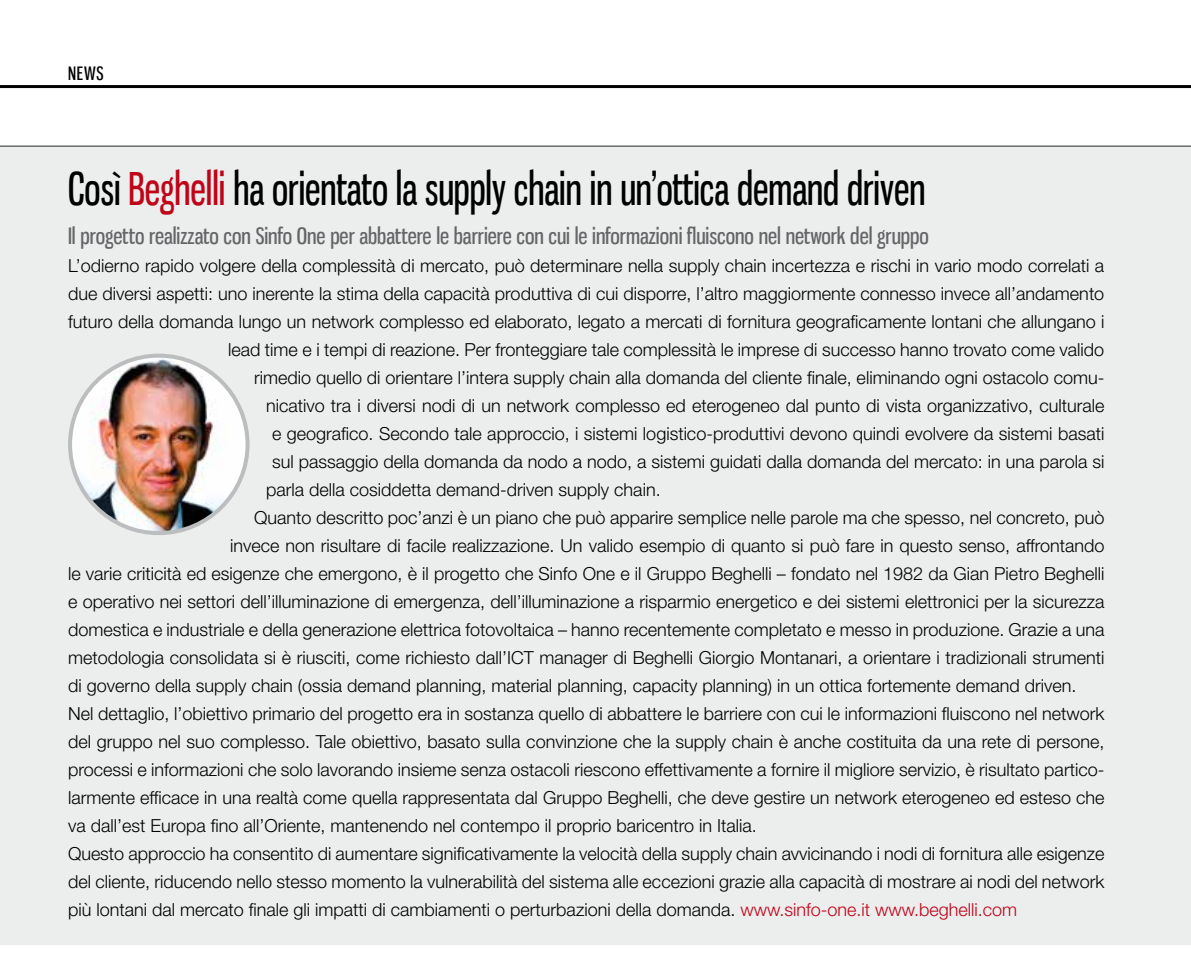
<style>
.page{position:relative;width:1191px;height:955px;background:#fff}
.page>*{position:absolute;margin:0;border:0;box-sizing:border-box;transform-origin:0 0}
.t1{font:44px "Gnuolane Free";color:#000;scale:.85 1}
.t2{font:22px "Gnuolane Free";color:#646567}
.t3{font:300 18px "Helvetica Neue LT Std";color:#000}
.t4{font:18px "Gnuolane Free";color:#000}
.s1{color:#c00418}
</style>
<div class="page">
<hr style="left:0;top:85px;width:1191px;height:3px;background:#000">
<hr style="left:0;top:145px;width:1191px;height:2px;background:#707172">
<div style="left:0;top:147px;width:1191px;height:798px;background:#eceded"></div>
<img style="left:70px;top:356px;width:170px;height:177px">
<div style="left:68px;top:354px;width:181px;height:181px;border:4px solid #bbbdbe;border-radius:50%"></div>
<p class="t4" style="left:68px;top:63px;width:37px">NEWS</p>
<h1 class="t1" style="left:68px;top:162px;width:1010px">Così <span class="s1">Beghelli</span> ha orientato la supply chain in un’ottica demand driven</h1>
<p class="t2" style="left:68px;top:222px;width:862px">Il progetto realizzato con Sinfo One per abbattere le barriere con cui le informazioni fluiscono nel network del gruppo</p>
<p class="t3" style="left:68px;top:254px;width:1037px">L’odierno rapido volgere della complessità di mercato, può determinare nella supply chain incertezza e rischi in vario modo correlati a</p>
<p class="t3" style="left:68px;top:282px;width:1037px">due diversi aspetti: uno inerente la stima della capacità produttiva di cui disporre, l’altro maggiormente connesso invece all’andamento</p>
<p class="t3" style="left:68px;top:310px;width:1038px">futuro della domanda lungo un network complesso ed elaborato, legato a mercati di fornitura geograficamente lontani che allungano i</p>
<p class="t3" style="left:228px;top:338px;width:877px">lead time e i tempi di reazione. Per fronteggiare tale complessità le imprese di successo hanno trovato come valido</p>
<p class="t3" style="left:254px;top:366px;width:851px">rimedio quello di orientare l’intera supply chain alla domanda del cliente finale, eliminando ogni ostacolo comu-</p>
<p class="t3" style="left:266px;top:394px;width:840px">nicativo tra i diversi nodi di un network complesso ed eterogeneo dal punto di vista organizzativo, culturale</p>
<p class="t3" style="left:272px;top:422px;width:833px">e geografico. Secondo tale approccio, i sistemi logistico-produttivi devono quindi evolvere da sistemi basati</p>
<p class="t3" style="left:272px;top:450px;width:833px">sul passaggio della domanda da nodo a nodo, a sistemi guidati dalla domanda del mercato: in una parola si</p>
<p class="t3" style="left:266px;top:478px;width:396px">parla della cosiddetta demand-driven supply chain.</p>
<p class="t3" style="left:254px;top:506px;width:852px">Quanto descritto poc’anzi è un piano che può apparire semplice nelle parole ma che spesso, nel concreto, può</p>
<p class="t3" style="left:230px;top:534px;width:875px">invece non risultare di facile realizzazione. Un valido esempio di quanto si può fare in questo senso, affrontando</p>
<p class="t3" style="left:68px;top:562px;width:1038px">le varie criticità ed esigenze che emergono, è il progetto che Sinfo One e il Gruppo Beghelli – fondato nel 1982 da Gian Pietro Beghelli</p>
<p class="t3" style="left:68px;top:590px;width:1038px">e operativo nei settori dell’illuminazione di emergenza, dell’illuminazione a risparmio energetico e dei sistemi elettronici per la sicurezza</p>
<p class="t3" style="left:68px;top:618px;width:1038px">domestica e industriale e della generazione elettrica fotovoltaica – hanno recentemente completato e messo in produzione. Grazie a una</p>
<p class="t3" style="left:68px;top:646px;width:1037px">metodologia consolidata si è riusciti, come richiesto dall’ICT manager di Beghelli Giorgio Montanari, a orientare i tradizionali strumenti</p>
<p class="t3" style="left:68px;top:674px;width:1010px">di governo della supply chain (ossia demand planning, material planning, capacity planning) in un ottica fortemente demand driven.</p>
<p class="t3" style="left:68px;top:703px;width:1038px">Nel dettaglio, l’obiettivo primario del progetto era in sostanza quello di abbattere le barriere con cui le informazioni fluiscono nel network</p>
<p class="t3" style="left:68px;top:731px;width:1037px">del gruppo nel suo complesso. Tale obiettivo, basato sulla convinzione che la supply chain è anche costituita da una rete di persone,</p>
<p class="t3" style="left:68px;top:759px;width:1037px">processi e informazioni che solo lavorando insieme senza ostacoli riescono effettivamente a fornire il migliore servizio, è risultato partico-</p>
<p class="t3" style="left:68px;top:787px;width:1038px">larmente efficace in una realtà come quella rappresentata dal Gruppo Beghelli, che deve gestire un network eterogeneo ed esteso che</p>
<p class="t3" style="left:68px;top:815px;width:690px">va dall’est Europa fino all’Oriente, mantenendo nel contempo il proprio baricentro in Italia.</p>
<p class="t3" style="left:68px;top:843px;width:1038px">Questo approccio ha consentito di aumentare significativamente la velocità della supply chain avvicinando i nodi di fornitura alle esigenze</p>
<p class="t3" style="left:68px;top:871px;width:1037px">del cliente, riducendo nello stesso momento la vulnerabilità del sistema alle eccezioni grazie alla capacità di mostrare ai nodi del network</p>
<p class="t3" style="left:68px;top:899px;width:950px">più lontani dal mercato finale gli impatti di cambiamenti o perturbazioni della domanda. <span class="s1">www.sinfo-one.it www.beghelli.com</span></p>
</div>
